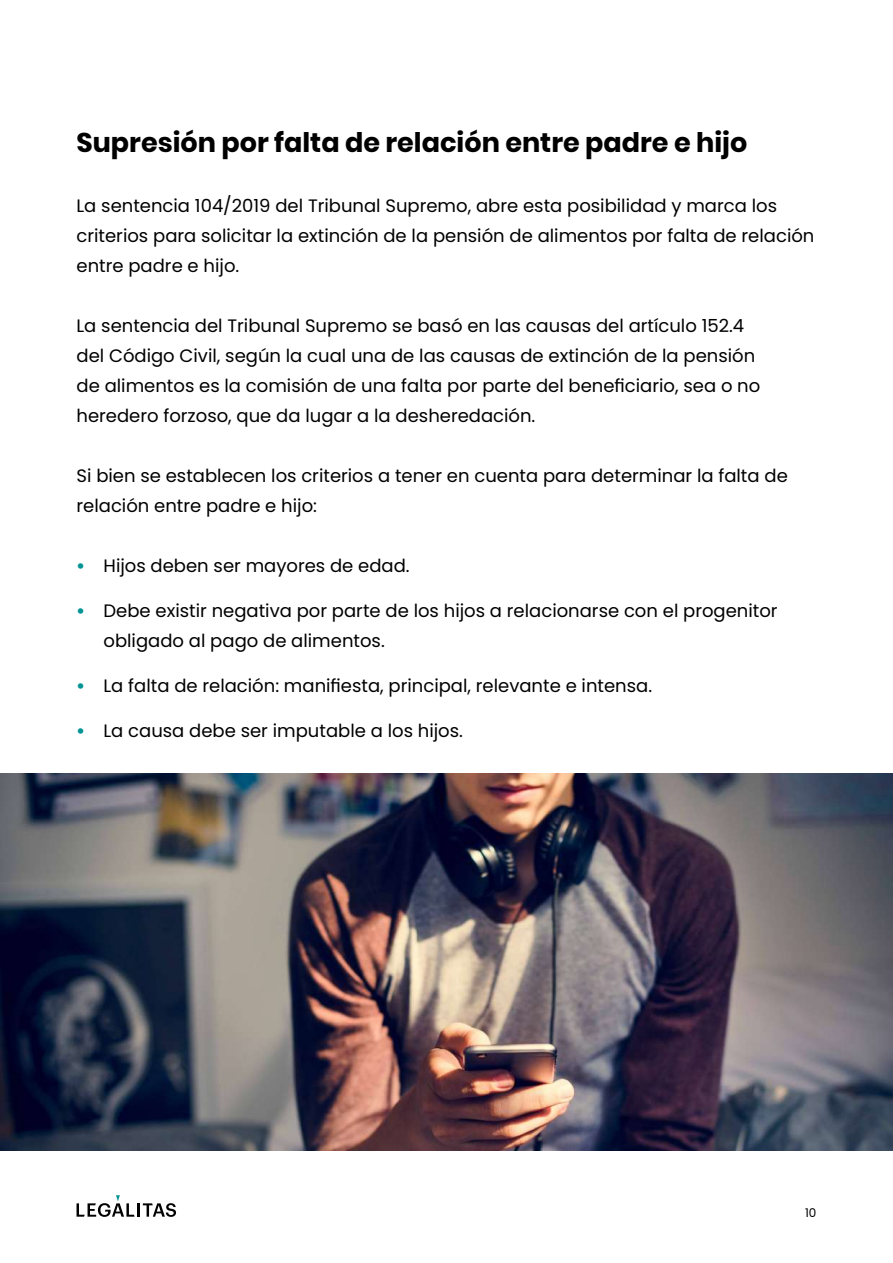
<style>
.page{position:relative;width:893px;height:1263px;background:#fff}
.page>*{position:absolute;margin:0;border:0;box-sizing:border-box;transform-origin:0 0}
.t1{font:700 27px "Poppins";color:#000}
.t2{font:18px/30px "Poppins";color:#000}
.t3{font:12px "Poppins";color:#000}
.s1{font-weight:700;color:#009494}
</style>
<div class="page">
<hr style="left:137px;top:1203px;width:3px;height:14px;background:#020203">
<svg style="left:143px;top:1203px;width:33px;height:14px"></svg>
<svg style="left:77px;top:1195px;width:58px;height:22px"></svg>
<img style="left:0;top:773px;width:893px;height:377px">
<h1 class="t1" style="left:77px;top:126px;width:672px">Supresión por falta de relación entre padre e hijo</h1>
<p class="t2" style="left:77px;top:190px;width:739px">La sentencia 104/2019 del Tribunal Supremo, abre esta posibilidad y marca los criterios para solicitar la extinción de la pensión de alimentos por falta de relación entre padre e hijo.</p>
<p class="t2" style="left:77px;top:310px;width:685px">La sentencia del Tribunal Supremo se basó en las causas del artículo 152.4 del Código Civil, según la cual una de las causas de extinción de la pensión de alimentos es la comisión de una falta por parte del beneficiario, sea o no heredero forzoso, que da lugar a la desheredación.</p>
<p class="t2" style="left:77px;top:460px;width:713px">Si bien se establecen los criterios a tener en cuenta para determinar la falta de relación entre padre e hijo:</p>
<p class="t2" style="left:77px;top:550px;width:335px"><span class="s1">•</span> Hijos deben ser mayores de edad.</p>
<p class="t2" style="left:104px;top:595px;width:676px;text-indent:-27px"><span class="s1">•</span> Debe existir negativa por parte de los hijos a relacionarse con el progenitor obligado al pago de alimentos.</p>
<p class="t2" style="left:77px;top:670px;width:577px"><span class="s1">•</span> La falta de relación: manifiesta, principal, relevante e intensa.</p>
<p class="t2" style="left:77px;top:715px;width:388px"><span class="s1">•</span> La causa debe ser imputable a los hijos.</p>
<p class="t3" style="left:805px;top:1206px;width:13px">10</p>
</div>
